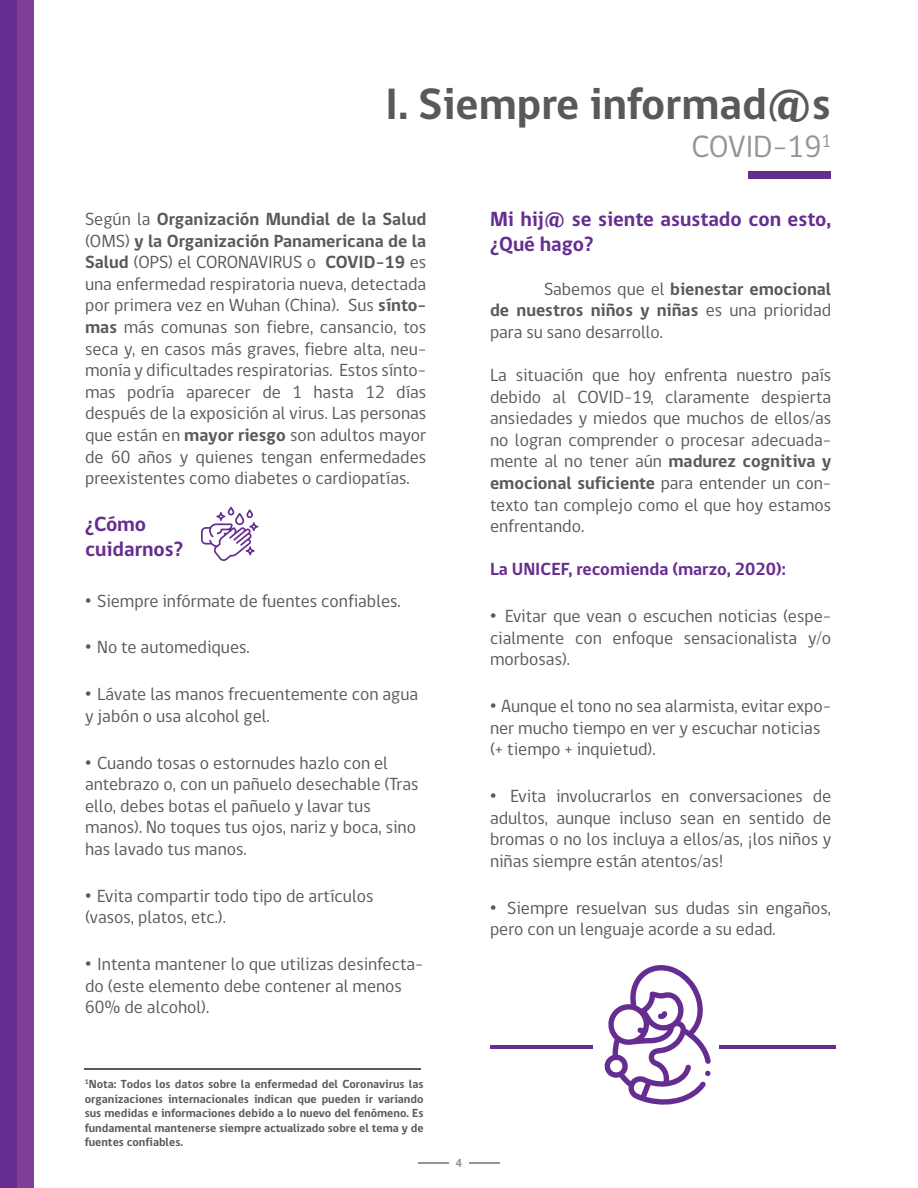
<style>
.page{position:relative;width:918px;height:1188px;background:#fff}
.page>*{position:absolute;margin:0;border:0;box-sizing:border-box;transform-origin:0 0}
.t1{font:700 45px "gob CL";color:#58595b}
.t2{font:31.5px "gob CL";color:#939598}
.t3{font:700 21px/25.2px "gob CL";color:#662d91}
.t4{font:18px/21.6px "gob CL";color:#58595b}
.t5{font:700 18px "gob CL";color:#662d91}
.t6{font:700 12px/14.4px "gob CL";color:#58595b;text-align:justify}
.t7{font:700 12px "gob CL";color:#939598}
.s1{font-weight:700}
.s2{font-family:"Arial";font-style:italic}
</style>
<div class="page">
<hr style="left:490px;top:1045px;width:103px;height:4px;background:#662d91">
<hr style="left:719px;top:1045px;width:117px;height:4px;background:#662d91">
<div style="left:748px;top:171px;width:83px;height:8px;background:#662d91"></div>
<div style="left:0;top:0;width:17px;height:1188px;background:#662d91"></div>
<div style="left:17px;top:0;width:17px;height:1188px;background:#7f3f98"></div>
<hr style="left:469px;top:1162px;width:31px;height:2px;background:#939598">
<hr style="left:418px;top:1162px;width:31px;height:2px;background:#939598">
<hr style="left:85px;top:1068px;width:336px;height:1px;background:#58595b">
<svg style="left:604px;top:965px;width:107px;height:140px"></svg>
<svg style="left:201px;top:507px;width:57px;height:54px"></svg>
<h1 class="t1" style="left:385px;top:74px;width:448px">I. Siempre informad@s</h1>
<h2 class="t2" style="left:692px;top:125px;width:141px">COVID-19<sup>1</sup></h2>
<p class="t4" style="left:85px;top:209px;width:343px;text-align:justify">Según la <span class="s1">Organización Mundial de la Salud </span>(OMS) <span class="s1">y la Organización Panamericana de la Salud</span> (OPS) el CORONAVIRUS o <span class="s1">COVID-19</span> es una enfermedad respiratoria nueva, detectada por primera vez en Wuhan (China). Sus <span class="s1">sínto&shy;mas</span> más comunas son fiebre, cansancio, tos seca y, en casos más graves, fiebre alta, neu&shy;monía y dificultades respiratorias. Estos sínto&shy;mas podría aparecer de 1 hasta 12 días después de la exposición al virus. Las personas que están en <span class="s1">mayor riesgo</span> son adultos mayor de 60 años y quienes tengan enfermedades preexistentes como diabetes o cardiopatías.</p>
<p class="t3" style="left:85px;top:512px;width:100px">¿Cómo cuidarnos?</p>
<p class="t4" style="left:85px;top:590px;width:317px"><span class="s2">•</span> Siempre infórmate de fuentes confiables.</p>
<p class="t4" style="left:85px;top:637px;width:166px"><span class="s2">•</span> No te automediques.</p>
<p class="t4" style="left:85px;top:684px;width:335px"><span class="s2">•</span> Lávate las manos frecuentemente con agua y jabón o usa alcohol gel.</p>
<p class="t4" style="left:85px;top:752px;width:335px"><span class="s2">•</span> Cuando tosas o estornudes hazlo con el antebrazo o, con un pañuelo desechable (Tras ello, debes botas el pañuelo y lavar tus manos). No toques tus ojos, nariz y boca, sino has lavado tus manos.</p>
<p class="t4" style="left:85px;top:886px;width:290px"><span class="s2">•</span> Evita compartir todo tipo de artículos (vasos, platos, etc.).</p>
<p class="t4" style="left:85px;top:954px;width:340px"><span class="s2">•</span> Intenta mantener lo que utilizas desinfecta&shy;do (este elemento debe contener al menos<br>60% de alcohol).</p>
<p class="t6" style="left:85px;top:1077px;width:340px"><sup>1</sup>Nota: Todos los datos sobre la enfermedad del Coronavirus las organizaciones internacionales indican que pueden ir variando sus medidas e informaciones debido a lo nuevo del fenómeno. Es fundamental mantenerse siempre actualizado sobre el tema y de fuentes confiables.</p>
<p class="t3" style="left:490px;top:207px;width:343px">Mi hij@ se siente asustado con esto, ¿Qué hago?</p>
<p class="t4" style="left:490px;top:278px;width:343px;text-align:justify;text-indent:54px">Sabemos que el <span class="s1">bienestar emocional de nuestros niños y niñas</span> es una prioridad para su sano desarrollo.</p>
<p class="t4" style="left:490px;top:365px;width:343px;text-align:justify">La situación que hoy enfrenta nuestro país debido al COVID-19, claramente despierta ansiedades y miedos que muchos de ellos/as no logran comprender o procesar adecuada&shy;mente al no tener aún <span class="s1">madurez cognitiva y emocional suficiente</span> para entender un con&shy;texto tan complejo como el que hoy estamos enfrentando.</p>
<p class="t5" style="left:490px;top:557px;width:297px">La UNICEF, recomienda (marzo, 2020):</p>
<p class="t4" style="left:490px;top:606px;width:343px;text-align:justify"><span class="s2">•</span> Evitar que vean o escuchen noticias (espe&shy;cialmente con enfoque sensacionalista y/o morbosas).</p>
<p class="t4" style="left:490px;top:696px;width:343px"><span class="s2">•</span> Aunque el tono no sea alarmista, evitar expo&shy;ner mucho tiempo en ver y escuchar noticias (+ tiempo + inquietud).</p>
<p class="t4" style="left:490px;top:786px;width:343px;text-align:justify"><span class="s2">•</span> Evita involucrarlos en conversaciones de adultos, aunque incluso sean en sentido de bromas o no los incluya a ellos/as, ¡los niños y niñas siempre están atentos/as!</p>
<p class="t4" style="left:490px;top:897px;width:343px"><span class="s2">•</span> Siempre resuelvan sus dudas sin engaños, pero con un lenguaje acorde a su edad.</p>
<p class="t7" style="left:456px;top:1155px;width:8px">4</p>
</div>
